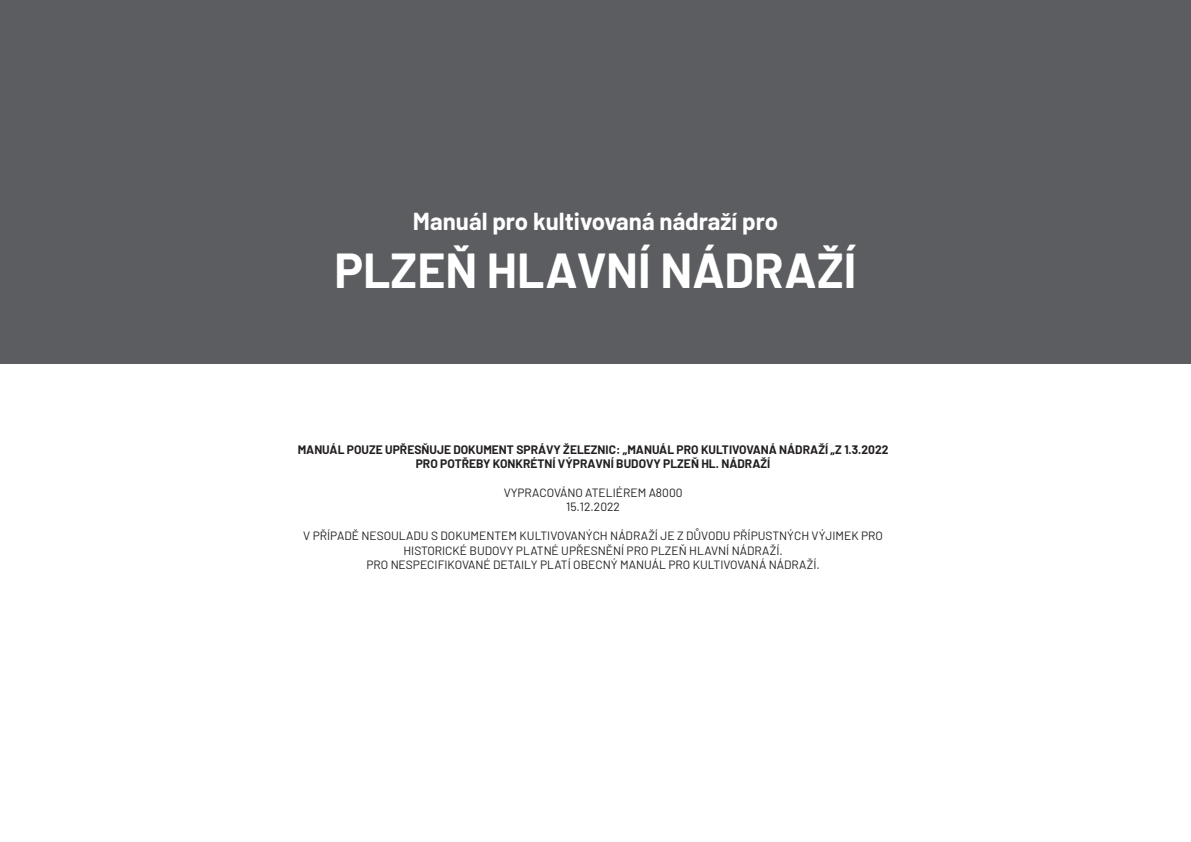
<style>
.page{position:relative;width:1191px;height:842px;background:#fff}
.page>*{position:absolute;margin:0;border:0;box-sizing:border-box;transform-origin:0 0}
.t1{font:700 48px "Barlow";color:#fff}
.t2{font:700 24px "Barlow";color:#fff}
.t3{font:12px/14.4px "Barlow";color:#231f20;text-align:center}
.t4{font:700 12px/14.4px "Barlow";color:#231f20;text-align:center}
</style>
<div class="page">
<div style="left:0;top:0;width:1191px;height:363px;background:#5c5d60"></div>
<h2 class="t2" style="left:413px;top:204px;width:366px">Manuál pro kultivovaná nádraží pro</h2>
<h1 class="t1" style="left:334px;top:235px;width:523px">PLZEŇ HLAVNÍ NÁDRAŽÍ</h1>
<p class="t4" style="left:298px;top:441px;width:592px">MANUÁL POUZE UPŘESŇUJE DOKUMENT SPRÁVY ŽELEZNIC: „MANUÁL PRO KULTIVOVANÁ NÁDRAŽÍ „Z 1.3.2022<br>PRO POTŘEBY KONKRÉTNÍ VÝPRAVNÍ BUDOVY PLZEŇ HL. NÁDRAŽÍ</p>
<p class="t3" style="left:503px;top:487px;width:180px">VYPRACOVÁNO ATELIÉREM A8000<br>15.12.2022</p>
<p class="t3" style="left:303px;top:528px;width:581px">V PŘÍPADĚ NESOULADU S DOKUMENTEM KULTIVOVANÝCH NÁDRAŽÍ JE Z DŮVODU PŘÍPUSTNÝCH VÝJIMEK PRO<br>HISTORICKÉ BUDOVY PLATNÉ UPŘESNĚNÍ PRO PLZEŇ HLAVNÍ NÁDRAŽÍ.<br>PRO NESPECIFIKOVANÉ DETAILY PLATÍ OBECNÝ MANUÁL PRO KULTIVOVANÁ NÁDRAŽÍ.</p>
</div>
